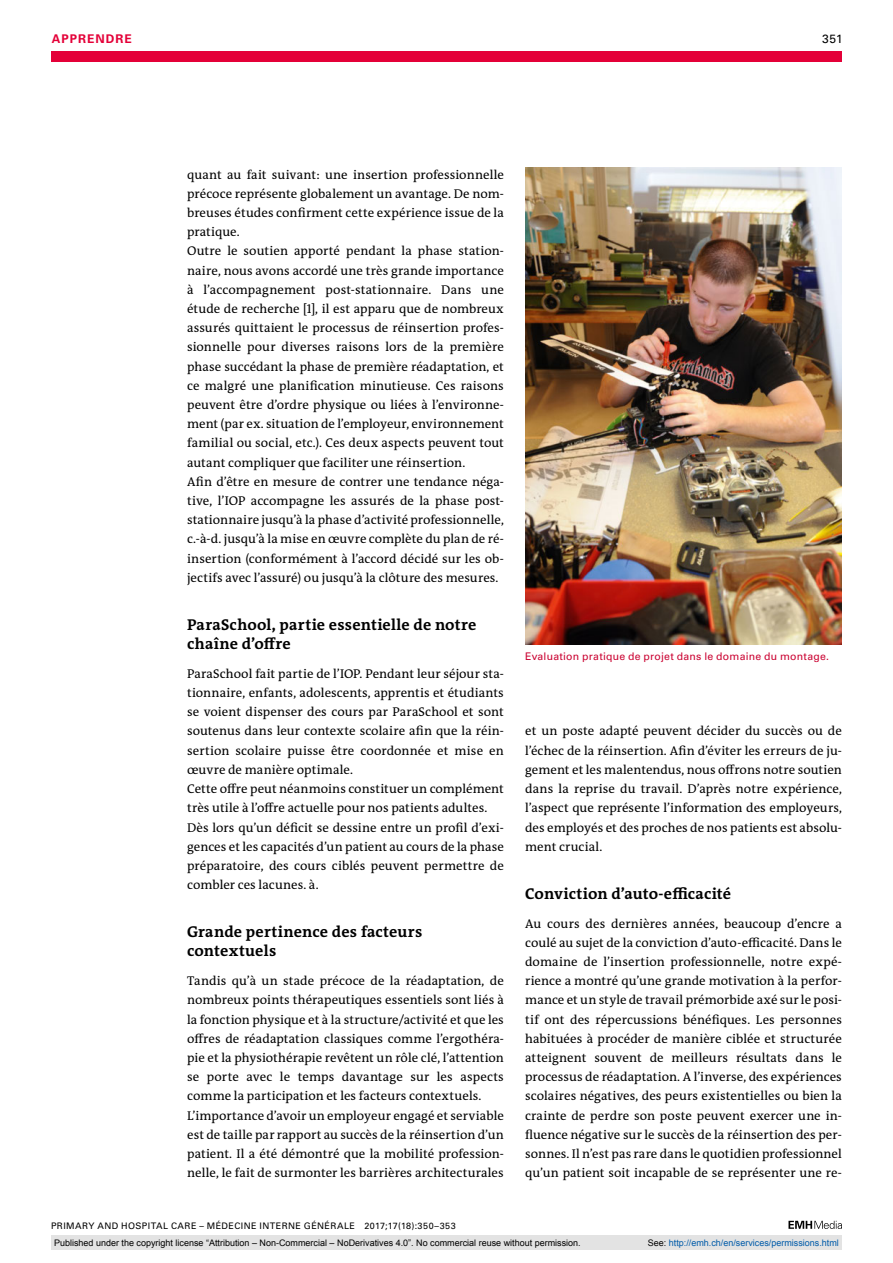
<style>
.page{position:relative;width:893px;height:1263px;background:#fff}
.page>*{position:absolute;margin:0;border:0;box-sizing:border-box;transform-origin:0 0}
.t1{font:700 15.75px/19.2px "The Antiqua B W7";letter-spacing:.015em;color:#000}
.t2{font:12.75px/19.2px "The Antiqua B W5 Plain";letter-spacing:.005em;color:#000}
.t3{font:700 12px "Univers LT Std";color:#e40038}
.t4{font:12px "Univers LT Std";color:#000}
.t5{font:10.5px "Univers LT Std";letter-spacing:.02em;color:#ca0030}
.t6{font:9px "Arial";color:#000}
.t7{font:9px "Univers LT Std";letter-spacing:.05em;color:#000}
.t8{font:9px "Arial";color:#005ba9}
.s1{color:#000}
</style>
<div class="page">
<div style="left:51px;top:51px;width:791px;height:11px;background:#e40038"></div>
<svg style="left:788px;top:1221px;width:54px;height:8px"></svg>
<img style="left:525px;top:168px;width:317px;height:476px">
<div style="left:51px;top:1235px;width:791px;height:15px;background:#e3e3e3"></div>
<p class="t3" style="left:52px;top:31px;width:20px">APPRENDRE</p>
<p class="t4" style="left:822px;top:31px;width:22px">351</p>
<p class="t2" style="left:187px;top:165px;width:318px">quant au fait suivant: une insertion professionnelle précoce représente globalement un avantage. De nom&shy;breuses études confirment cette expérience issue de la pratique.<br>Outre le soutien apporté pendant la phase station&shy;naire, nous avons accordé une très grande importance à l’accompagnement post-stationnaire. Dans une étude de recherche [1], il est apparu que de nombreux assurés quittaient le processus de réinsertion profes&shy;sionnelle pour diverses raisons lors de la première phase succédant la phase de première réadaptation, et ce malgré une planification minutieuse. Ces raisons peuvent être d’ordre physique ou liées à l’environne&shy;ment (par ex. situation de l’employeur, environnement familial ou social, etc.). Ces deux aspects peuvent tout autant compliquer que faciliter une réinsertion.<br>Afin d’être en mesure de contrer une tendance néga&shy;tive, l’IOP accompagne les assurés de la phase post&shy;stationnaire jusqu’à la phase d’activité professionnelle, c.-à-d. jusqu’à la mise en œuvre complète du plan de ré&shy;insertion (conformément à l’accord décidé sur les ob&shy;jectifs avec l’assuré) ou jusqu’à la clôture des mesures.</p>
<p class="t1" style="left:187px;top:615px;width:291px">ParaSchool, partie essentielle de notre chaîne d’offre</p>
<p class="t2" style="left:187px;top:664px;width:318px">ParaSchool fait partie de l’IOP. Pendant leur séjour sta&shy;tionnaire, enfants, adolescents, apprentis et étudiants se voient dispenser des cours par ParaSchool et sont soutenus dans leur contexte scolaire afin que la réin&shy;sertion scolaire puisse être coordonnée et mise en œuvre de manière optimale.<br>Cette offre peut néanmoins constituer un complément très utile à l’offre actuelle pour nos patients adultes.<br>Dès lors qu’un déficit se dessine entre un profil d’exi&shy;gences et les capacités d’un patient au cours de la phase préparatoire, des cours ciblés peuvent permettre de combler ces lacunes. à.</p>
<p class="t1" style="left:187px;top:922px;width:237px">Grande pertinence des facteurs contextuels</p>
<p class="t2" style="left:187px;top:971px;width:318px">Tandis qu’à un stade précoce de la réadaptation, de nombreux points thérapeutiques essentiels sont liés à la fonction physique et à la structure/activité et que les offres de réadaptation classiques comme l’ergothéra&shy;pie et la physiothérapie revêtent un rôle clé, l’attention se porte avec le temps davantage sur les aspects comme la participation et les facteurs contextuels.<br>L’importance d’avoir un employeur engagé et serviable est de taille par rapport au succès de la réinsertion d’un patient. Il a été démontré que la mobilité profession&shy;nelle, le fait de surmonter les barrières architecturales</p>
<p class="t5" style="left:525px;top:650px;width:305px">Evaluation pratique de projet dans le domaine du montage.</p>
<p class="t2" style="left:525px;top:722px;width:318px;text-align:justify">et un poste adapté peuvent décider du succès ou de l’échec de la réinsertion. Afin d’éviter les erreurs de ju&shy;gement et les malentendus, nous offrons notre soutien dans la reprise du travail. D’après notre expérience, l’aspect que représente l’information des employeurs, des employés et des proches de nos patients est absolu&shy;ment crucial.</p>
<p class="t1" style="left:525px;top:884px;width:208px">Conviction d’auto-efficacité</p>
<p class="t2" style="left:525px;top:914px;width:318px;text-align:justify">Au cours des dernières années, beaucoup d’encre a coulé au sujet de la conviction d’auto-efficacité. Dans le domaine de l’insertion professionnelle, notre expé&shy;rience a montré qu’une grande motivation à la perfor&shy;mance et un style de travail prémorbide axé sur le posi&shy;tif ont des répercussions bénéfiques. Les personnes habituées à procéder de manière ciblée et structurée atteignent souvent de meilleurs résultats dans le processus de réadaptation. A l’inverse, des expériences scolaires négatives, des peurs existentielles ou bien la crainte de perdre son poste peuvent exercer une in&shy;fluence négative sur le succès de la réinsertion des per&shy;sonnes. Il n’est pas rare dans le quotidien professionnel qu’un patient soit incapable de se représenter une re-</p>
<p class="t7" style="left:51px;top:1220px;width:406px">PRIMARY AND HOSPITAL CARE – MÉDECINE INTERNE GÉNÉRALE 2017;17(18):350–353</p>
<p class="t6" style="left:54px;top:1237px;width:528px">Published under the copyright license “Attribution – Non-Commercial – NoDerivatives 4.0”. No commercial reuse without permission.</p>
<p class="t8" style="left:648px;top:1237px;width:193px"><span class="s1">See:</span> http://emh.ch/en/services/permissions.html</p>
</div>
